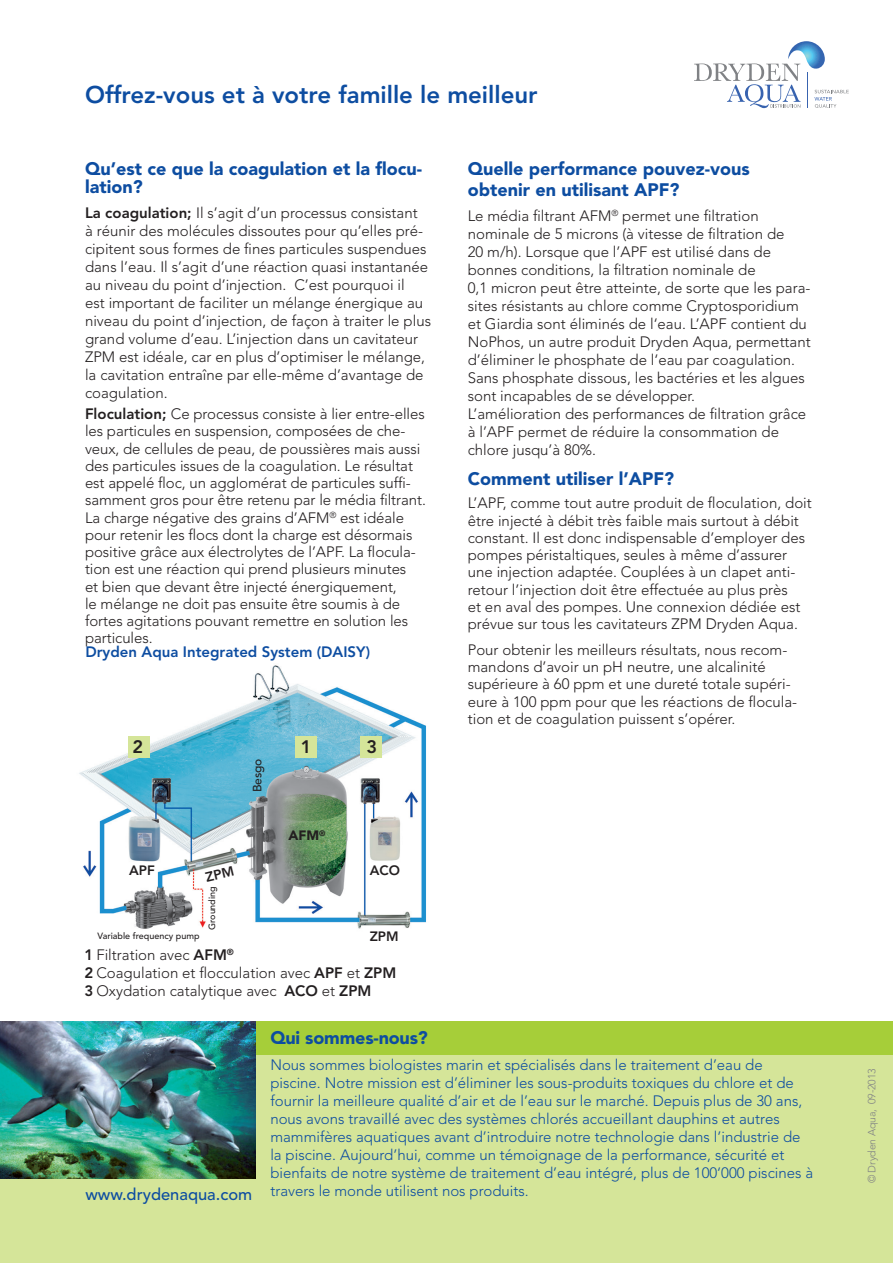
<style>
.page{position:relative;width:893px;height:1263px;background:#fff}
.page>*{position:absolute;margin:0;border:0;box-sizing:border-box;transform-origin:0 0}
.t1{font:800 24px "Avenir LT Std";color:#0d4da1}
.Absatzformat_1{font:900 18px/18px "Avenir";color:#0d4da1}
.t2{font:800 18px "Avenir LT Std";color:#231f20}
.t3{font:500 16.5px "Avenir";color:#0d4da1}
.Absatzformat_1-2{font:300 15px/17.2px "Avenir";color:#231f20}
.Absatzformat_1-3{font:300 15px/18px "Avenir";color:#0d4da1}
.t4{font:800 15px "Avenir LT Std";color:#0d4da1}
.t5{font:800 13.5px "Avenir LT Std";color:#231f20}
.t6{font:900 13.5px "Avenir LT Std";color:#231f20}
.t7{font:500 12px "Avenir";color:#231f20}
.Absatzformat_1-4{font:300 10.5px "Avenir";letter-spacing:-.01em;color:#808285}
.t8{font:500 9px "Avenir";color:#231f20}
.s1{font-family:"Avenir LT Std";font-weight:800}
</style>
<div class="page">
<svg style="left:694px;top:41px;width:155px;height:67px"></svg>
<img style="left:79px;top:665px;width:347px;height:264px">
<div style="left:361px;top:737px;width:21px;height:21px;background:#d5e599"></div>
<div style="left:295px;top:736px;width:21px;height:21px;background:#d5e599"></div>
<div style="left:128px;top:736px;width:21px;height:21px;background:#d5e599"></div>
<div style="left:0;top:1021px;width:893px;height:242px;background:#d5e599"></div>
<div style="left:249px;top:1021px;width:644px;height:33px;background:#a6ce39"></div>
<img style="left:0;top:1021px;width:255px;height:157px">
<svg style="left:205px;top:866px;width:29px;height:15px"></svg>
<p class="t1" style="left:85px;top:81px;width:454px">Offrez-vous et à votre famille le meilleur</p>
<p class="Absatzformat_1" style="left:85px;top:160px;width:338px">Qu’est ce que la coagulation et la flocu&shy;lation?</p>
<p class="Absatzformat_1-2" style="left:85px;top:203px;width:347px;line-height:18px"><span class="s1">La coagulation;</span> Il s’agit d’un processus consistant<br>à réunir des molécules dissoutes pour qu’elles pré&shy;cipitent sous formes de fines particules suspendues dans l’eau. Il s’agit d’une réaction quasi instantanée au niveau du point d’injection. C’est pourquoi il<br>est important de faciliter un mélange énergique au niveau du point d’injection, de façon à traiter le plus grand volume d’eau. L’injection dans un cavitateur ZPM est idéale, car en plus d’optimiser le mélange, la cavitation entraîne par elle-même d’avantage de coagulation.</p>
<p class="Absatzformat_1-2" style="left:85px;top:405px;width:342px"><span class="s1">Floculation;</span> Ce processus consiste à lier entre-elles les particules en suspension, composées de che&shy;veux, de cellules de peau, de poussières mais aussi des particules issues de la coagulation. Le résultat est appelé floc, un agglomérat de particules suffi&shy;samment gros pour être retenu par le média filtrant.<br>La charge négative des grains d’AFM<sup>®</sup> est idéale pour retenir les flocs dont la charge est désormais positive grâce aux électrolytes de l’APF. La flocula&shy;tion est une réaction qui prend plusieurs minutes<br>et bien que devant être injecté énergiquement,<br>le mélange ne doit pas ensuite être soumis à de fortes agitations pouvant remettre en solution les particules.</p>
<p class="t4" style="left:85px;top:643px;width:286px">Dryden Aqua Integrated System (DAISY)</p>
<p class="t2" style="left:133px;top:736px;width:12px">2</p>
<p class="t2" style="left:301px;top:736px;width:12px">1</p>
<p class="t2" style="left:366px;top:736px;width:12px">3</p>
<p class="t7" style="left:250px;top:792px;width:36px;rotate:-90deg">Besgo</p>
<p class="t6" style="left:288px;top:827px;width:39px">AFM<sup>®</sup></p>
<p class="t5" style="left:129px;top:862px;width:27px">APF</p>
<p class="t5" style="left:370px;top:862px;width:32px">ACO</p>
<p class="t8" style="left:98px;top:930px;width:103px">Variable frequency pump</p>
<p class="t8" style="left:207px;top:930px;width:44px;rotate:-90deg">Grounding</p>
<p class="t5" style="left:370px;top:928px;width:30px">ZPM</p>
<p class="Absatzformat_1-2" style="left:84px;top:946px;width:151px"><span class="s1">1</span> Filtration avec <span class="s1">AFM</span><sup>®</sup></p>
<p class="Absatzformat_1-2" style="left:84px;top:964px;width:313px"><span class="s1">2</span> Coagulation et flocculation avec <span class="s1">APF</span> et <span class="s1">ZPM</span></p>
<p class="Absatzformat_1-2" style="left:84px;top:982px;width:289px"><span class="s1">3</span> Oxydation catalytique avec <span class="s1">ACO</span> et <span class="s1">ZPM</span></p>
<p class="Absatzformat_1" style="left:468px;top:158px;width:283px;line-height:21px">Quelle performance pouvez-vous obtenir en utilisant APF?</p>
<p class="Absatzformat_1-2" style="left:468px;top:206px;width:344px;line-height:18px">Le média filtrant AFM<sup>®</sup> permet une filtration nominale de 5 microns (à vitesse de filtration de<br>20 m/h). Lorsque que l’APF est utilisé dans de bonnes conditions, la filtration nominale de<br>0,1 micron peut être atteinte, de sorte que les para&shy;sites résistants au chlore comme Cryptosporidium et Giardia sont éliminés de l‘eau. L’APF contient du NoPhos, un autre produit Dryden Aqua, permettant d’éliminer le phosphate de l‘eau par coagulation.<br>Sans phosphate dissous, les bactéries et les algues sont incapables de se développer.<br>L’amélioration des performances de filtration grâce à l’APF permet de réduire la consommation de chlore jusqu’à 80%.</p>
<p class="Absatzformat_1" style="left:468px;top:469px;width:208px">Comment utiliser l’APF?</p>
<p class="Absatzformat_1-2" style="left:468px;top:494px;width:346px">L’APF, comme tout autre produit de floculation, doit être injecté à débit très faible mais surtout à débit constant. Il est donc indispensable d’employer des pompes péristaltiques, seules à même d’assurer une injection adaptée. Couplées à un clapet anti&shy;retour l’injection doit être effectuée au plus près<br>et en aval des pompes. Une connexion dédiée est prévue sur tous les cavitateurs ZPM Dryden Aqua.</p>
<p class="Absatzformat_1-2" style="left:468px;top:641px;width:331px">Pour obtenir les meilleurs résultats, nous recom&shy;mandons d’avoir un pH neutre, une alcalinité supérieure à 60 ppm et une dureté totale supéri&shy;eure à 100 ppm pour que les réactions de flocula&shy;tion et de coagulation puissent s’opérer.</p>
<p class="t3" style="left:85px;top:1185px;width:168px">www.drydenaqua.com</p>
<p class="Absatzformat_1" style="left:270px;top:1029px;width:159px">Qui sommes-nous?</p>
<p class="Absatzformat_1-3" style="left:270px;top:1056px;width:544px">Nous sommes biologistes marin et spécialisés dans le traitement d’eau de piscine. Notre mission est d’éliminer les sous-produits toxiques du chlore et de fournir la meilleure qualité d’air et de l’eau sur le marché. Depuis plus de 30 ans, nous avons travaillé avec des systèmes chlorés accueillant dauphins et autres mammifères aquatiques avant d’introduire notre technologie dans l’industrie de la piscine. Aujourd’hui, comme un témoignage de la performance, sécurité et bienfaits de notre système de traitement d’eau intégré, plus de 100‘000 piscines à travers le monde utilisent nos produits.</p>
<p class="Absatzformat_1-4" style="left:866px;top:1183px;width:117px;rotate:-90deg">© Dryden Aqua, 09-2013</p>
</div>
